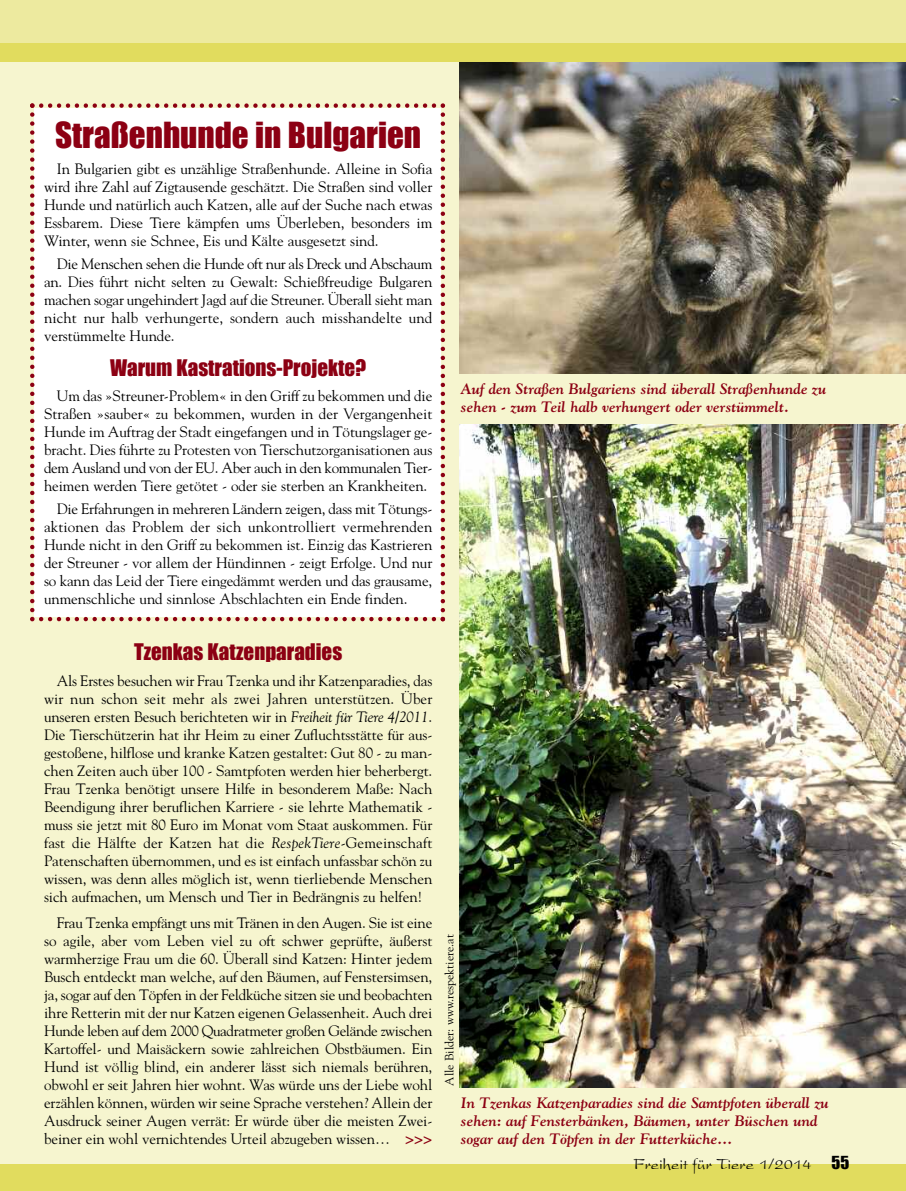
<style>
.page{position:relative;width:906px;height:1191px;background:#fff}
.page>*{position:absolute;margin:0;border:0;box-sizing:border-box;transform-origin:0 0}
.t1{font:33px "Impact";color:#8c0013}
.t2{font:21px "Impact";color:#8c0013}
.t3{font:16.5px "President Plain";color:#000}
.t4{font:15px/18px "Goudy";letter-spacing:-.005em;color:#000;text-align:justify}
.t5{font:italic 700 15px/18px "Goudy";color:#8c0013}
.t6{font:12px "Goudy";color:#000}
.s1{font-style:italic}
.s2{font-weight:700;color:#8c0013}
.s3{font-family:"Impact"}
</style>
<div class="page">
<div style="left:0;top:25px;width:906px;height:1153px;background:#f6f5cf"></div>
<img style="left:459px;top:61px;width:447px;height:313px">
<img style="left:459px;top:424px;width:447px;height:663px">
<div style="left:0;top:0;width:906px;height:44px;background:#edea9f"></div>
<div style="left:0;top:43px;width:906px;height:18px;background:#e1dc5e"></div>
<div style="left:0;top:1164px;width:906px;height:27px;background:#e1dc5e"></div>
<div style="left:30px;top:103px;width:415px;height:518px;background:#fff"></div>
<h1 class="t1" style="left:55px;top:114px;width:367px">Straßenhunde in Bulgarien</h1>
<p class="t4" style="left:44px;top:160px;width:390px;text-indent:13px">In Bulgarien gibt es unzählige Straßenhunde. Alleine in Sofia wird ihre Zahl auf Zigtausende geschätzt. Die Straßen sind voller Hunde und natürlich auch Katzen, alle auf der Suche nach etwas Essbarem. Diese Tiere kämpfen ums Überleben, besonders im Winter, wenn sie Schnee, Eis und Kälte ausgesetzt sind.</p>
<p class="t4" style="left:44px;top:255px;width:390px;text-indent:13px">Die Menschen sehen die Hunde oft nur als Dreck und Abschaum an. Dies führt nicht selten zu Gewalt: Schießfreudige Bulgaren machen sogar ungehindert Jagd auf die Streuner. Überall sieht man nicht nur halb verhungerte, sondern auch misshandelte und verstümmelte Hunde.</p>
<h2 class="t2" style="left:110px;top:355px;width:258px">Warum Kastrations-Projekte?</h2>
<p class="t4" style="left:44px;top:386px;width:390px;text-indent:13px">Um das »Streuner-Problem« in den Griff zu bekommen und die Straßen »sauber« zu bekommen, wurden in der Vergangenheit Hunde im Auftrag der Stadt eingefangen und in Tötungslager ge&shy;bracht. Dies führte zu Protesten von Tierschutzorganisationen aus dem Ausland und von der EU. Aber auch in den kommunalen Tier&shy;heimen werden Tiere getötet - oder sie sterben an Krankheiten.</p>
<p class="t4" style="left:44px;top:500px;width:390px;text-indent:13px">Die Erfahrungen in mehreren Ländern zeigen, dass mit Tötungs&shy;aktionen das Problem der sich unkontrolliert vermehrenden Hunde nicht in den Griff zu bekommen ist. Einzig das Kastrieren der Streuner - vor allem der Hündinnen - zeigt Erfolge. Und nur so kann das Leid der Tiere eingedämmt werden und das grausame, unmenschliche und sinnlose Abschlachten ein Ende finden.</p>
<p class="t5" style="left:461px;top:380px;width:367px">Auf den Straßen Bulgariens sind überall Straßenhunde zu sehen - zum Teil halb verhungert oder verstümmelt.</p>
<h2 class="t2" style="left:134px;top:638px;width:210px">Tzenkas Katzenparadies</h2>
<p class="t4" style="left:44px;top:672px;width:390px;text-indent:13px">Als Erstes besuchen wir Frau Tzenka und ihr Katzenparadies, das wir nun schon seit mehr als zwei Jahren unterstützen. Über unseren ersten Besuch berichteten wir in <span class="s1">Freiheit für Tiere 4/2011</span>.<br>Die Tierschützerin hat ihr Heim zu einer Zufluchtsstätte für aus&shy;gestoßene, hilflose und kranke Katzen gestaltet: Gut 80 - zu man&shy;chen Zeiten auch über 100 - Samtpfoten werden hier beherbergt.<br>Frau Tzenka benötigt unsere Hilfe in besonderem Maße: Nach Beendigung ihrer beruflichen Karriere - sie lehrte Mathematik - muss sie jetzt mit 80 Euro im Monat vom Staat auskommen. Für fast die Hälfte der Katzen hat die <span class="s1">RespekTiere</span>-Gemeinschaft Patenschaften übernommen, und es ist einfach unfassbar schön zu wissen, was denn alles möglich ist, wenn tierliebende Menschen sich aufmachen, um Mensch und Tier in Bedrängnis zu helfen!</p>
<p class="t4" style="left:44px;top:914px;width:390px;text-indent:13px">Frau Tzenka empfängt uns mit Tränen in den Augen. Sie ist eine so agile, aber vom Leben viel zu oft schwer geprüfte, äußerst warmherzige Frau um die 60. Überall sind Katzen: Hinter jedem Busch entdeckt man welche, auf den Bäumen, auf Fenstersimsen, ja, sogar auf den Töpfen in der Feldküche sitzen sie und beobachten ihre Retterin mit der nur Katzen eigenen Gelassenheit. Auch drei Hunde leben auf dem 2000 Quadratmeter großen Gelände zwischen Kartoffel- und Maisäckern sowie zahlreichen Obstbäumen. Ein Hund ist völlig blind, ein anderer lässt sich niemals berühren, obwohl er seit Jahren hier wohnt. Was würde uns der Liebe wohl erzählen können, würden wir seine Sprache verstehen? Allein der Ausdruck seiner Augen verrät: Er würde über die meisten Zwei&shy;beiner ein wohl vernichtendes Urteil abzugeben wissen… <span class="s2">&gt;&gt;&gt;</span></p>
<p class="t6" style="left:442px;top:1085px;width:153px;rotate:-90deg">Alle Bilder: www.respektiere.at</p>
<p class="t5" style="left:461px;top:1093px;width:369px">In Tzenkas Katzenparadies sind die Samtpfoten überall zu sehen: auf Fensterbänken, Bäumen, unter Büschen und sogar auf den Töpfen in der Futterküche...</p>
<p class="t3" style="left:633px;top:1158px;width:217px">Freiheit für Tiere 1/2014 <span class="s3">55</span></p>
</div>
